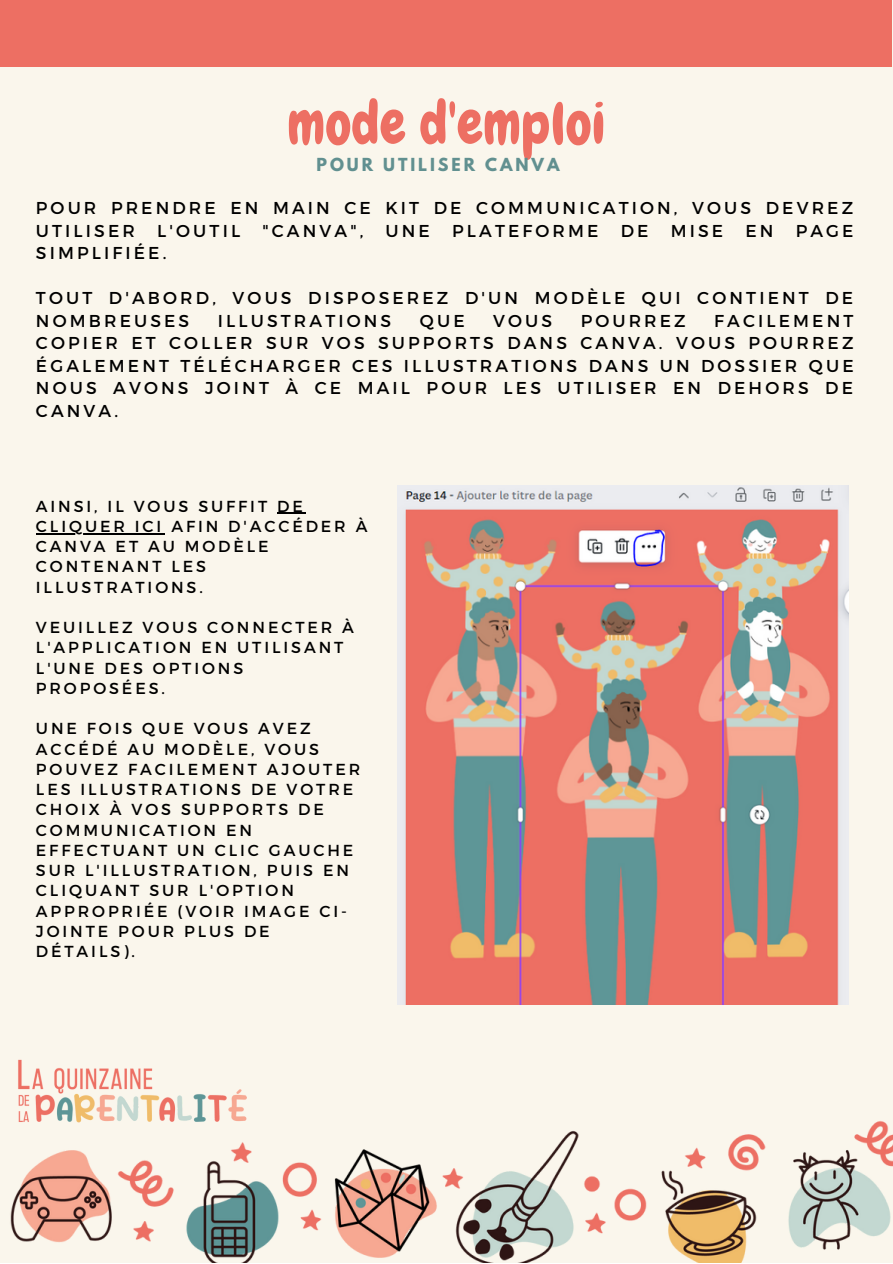
<style>
.page{position:relative;width:893px;height:1264px;background:#fff}
.page>*{position:absolute;margin:0;border:0;box-sizing:border-box;transform-origin:0 0}
.t1{font:58.2px "Chewy";color:#ed6f63}
.t2{font:17.25px/22.5px "Montserrat";letter-spacing:.18em;color:#000}
.t3{font:15.9px/20.2px "Montserrat";letter-spacing:.18em;color:#000}
.t4{font:700 15.9px "League Spartan";letter-spacing:.18em;color:#619090}
</style>
<div class="page">
<div style="left:0;top:0;width:892px;height:1262px;background:#faf6ec"></div>
<div style="left:0;top:0;width:891px;height:67px;background:#ed6f63"></div>
<img style="left:10px;top:984px;width:882px;height:278px">
<img style="left:10px;top:1032px;width:259px;height:117px">
<img style="left:398px;top:485px;width:450px;height:519px">
<svg style="left:277px;top:513px;width:29px;height:1px"></svg>
<hr style="left:36px;top:533px;width:128px;height:1px;background:#000">
<h1 class="t1" style="left:287px;top:87px;width:320px">mode d'emploi</h1>
<p class="t4" style="left:316px;top:157px;width:244px">POUR UTILISER CANVA</p>
<p class="t2" style="left:36px;top:196px;width:818px">POUR PRENDRE EN MAIN CE KIT DE COMMUNICATION, VOUS DEVREZ<br>UTILISER</p>
<p class="t2" style="left:157px;top:218px;width:84px">L'OUTIL</p>
<p class="t2" style="left:262px;top:218px;width:102px">"CANVA",</p>
<p class="t2" style="left:385px;top:218px;width:46px">UNE</p>
<p class="t2" style="left:452px;top:218px;width:148px">PLATEFORME</p>
<p class="t2" style="left:620px;top:218px;width:29px">DE</p>
<p class="t2" style="left:670px;top:218px;width:54px">MISE</p>
<p class="t2" style="left:745px;top:218px;width:30px">EN</p>
<p class="t2" style="left:795px;top:218px;width:59px">PAGE</p>
<p class="t2" style="left:36px;top:241px;width:132px">SIMPLIFIÉE.</p>
<p class="t2" style="left:36px;top:286px;width:818px">TOUT D'ABORD, VOUS DISPOSEREZ D'UN MODÈLE QUI CONTIENT DE<br>NOMBREUSES</p>
<p class="t2" style="left:218px;top:308px;width:175px">ILLUSTRATIONS</p>
<p class="t2" style="left:420px;top:308px;width:46px">QUE</p>
<p class="t2" style="left:493px;top:308px;width:61px">VOUS</p>
<p class="t2" style="left:580px;top:308px;width:107px">POURREZ</p>
<p class="t2" style="left:36px;top:308px;width:819px;text-align:justify;text-indent:678px">FACILEMENT COPIER ET COLLER SUR VOS SUPPORTS DANS CANVA. VOUS POURREZ ÉGALEMENT TÉLÉCHARGER CES ILLUSTRATIONS DANS UN DOSSIER QUE NOUS AVONS JOINT À CE MAIL POUR LES UTILISER EN DEHORS DE CANVA.</p>
<p class="t3" style="left:36px;top:495px;width:333px">AINSI, IL VOUS SUFFIT DE<br>CLIQUER ICI AFIN D'ACCÉDER À<br>CANVA ET AU MODÈLE<br>CONTENANT LES<br>ILLUSTRATIONS.</p>
<p class="t3" style="left:36px;top:616px;width:319px">VEUILLEZ VOUS CONNECTER À<br>L'APPLICATION EN UTILISANT<br>L'UNE DES OPTIONS<br>PROPOSÉES.</p>
<p class="t3" style="left:36px;top:717px;width:326px">UNE FOIS QUE VOUS AVEZ<br>ACCÉDÉ AU MODÈLE, VOUS<br>POUVEZ FACILEMENT AJOUTER<br>LES ILLUSTRATIONS DE VOTRE<br>CHOIX À VOS SUPPORTS DE<br>COMMUNICATION EN<br>EFFECTUANT UN CLIC GAUCHE<br>SUR L'ILLUSTRATION, PUIS EN<br>CLIQUANT SUR L'OPTION<br>APPROPRIÉE (VOIR IMAGE CI-<br>JOINTE POUR PLUS DE<br>DÉTAILS).</p>
</div>
